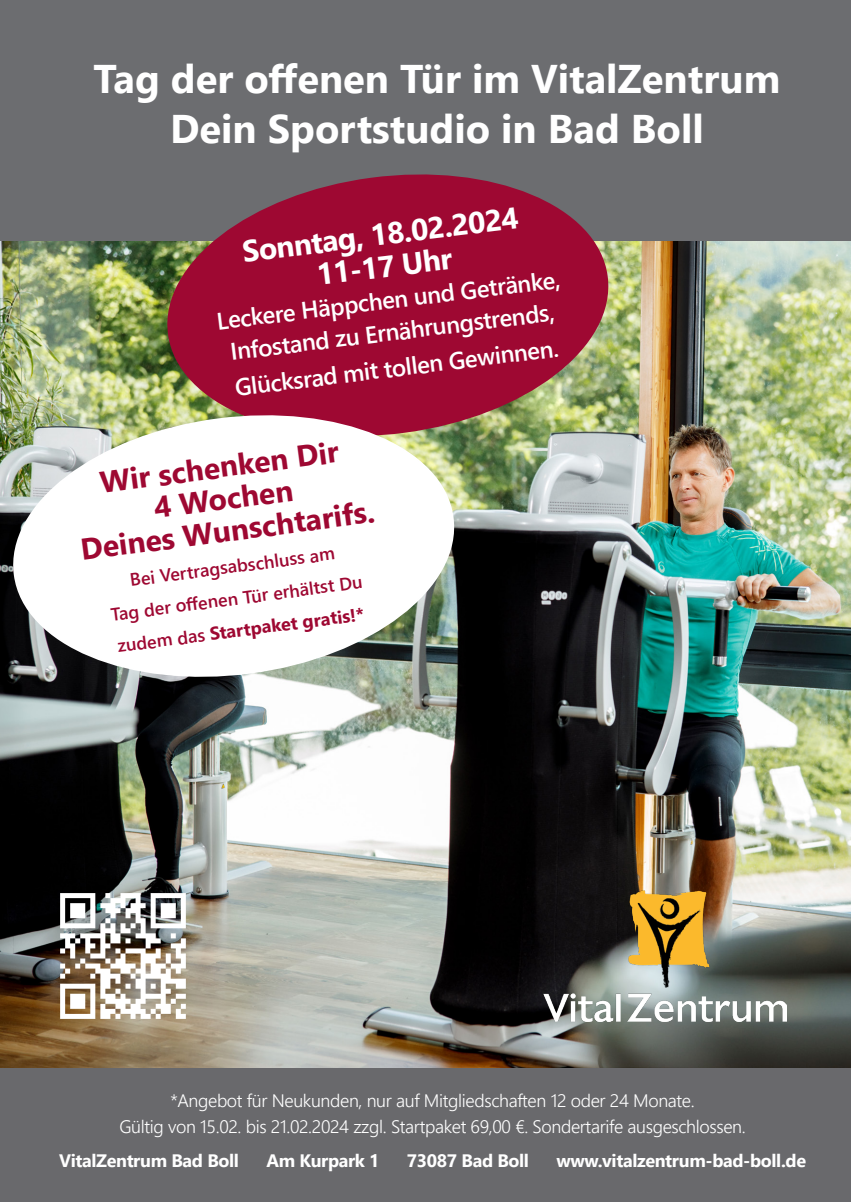
<style>
.page{position:relative;width:851px;height:1202px;background:#fff}
.page>*{position:absolute;margin:0;border:0;box-sizing:border-box;transform-origin:0 0}
.t1{font:700 40px "Segoe UI";color:#fff}
.t2{font:700 30px "Segoe UI";color:#9e0832}
.t3{font:700 30px "Segoe UI";color:#fff}
.t4{font:600 24px "Segoe UI";color:#fff}
.t5{font:300 18px "Segoe UI";letter-spacing:-.02em;color:#fff}
.t6{font:700 18px "Segoe UI";letter-spacing:-.02em;color:#fff}
.t7{font:600 18px "Segoe UI";color:#9e0832}
.t8{font:700 18px "Segoe UI";color:#9e0832}
.s1{font-weight:600}
</style>
<div class="page">
<div style="left:0;top:0;width:850px;height:241px;background:#6c6d70"></div>
<div style="left:0;top:1062px;width:850px;height:140px;background:#69696c"></div>
<img style="left:0;top:241px;width:850px;height:826px">
<svg style="left:160px;top:174px;width:455px;height:274px;background:#972940"></svg>
<svg style="left:6px;top:404px;width:455px;height:284px"></svg>
<img style="left:44px;top:884px;width:161px;height:143px">
<img style="left:543px;top:890px;width:243px;height:131px">
<p class="t1" style="left:93px;top:41px;width:688px">Tag der offenen Tür im VitalZentrum</p>
<p class="t1" style="left:170px;top:91px;width:535px">Dein Sportstudio in Bad Boll</p>
<p class="t3" style="left:239px;top:223px;width:279px;rotate:-7deg">Sonntag, 18.02.2024</p>
<p class="t3" style="left:313px;top:246px;width:138px;rotate:-7deg">11-17 Uhr</p>
<p class="t4" style="left:214px;top:299px;width:347px;rotate:-7deg">Leckere Häppchen und Getränke,</p>
<p class="t4" style="left:228px;top:329px;width:328px;rotate:-7deg">Infostand zu Ernährungstrends,</p>
<p class="t4" style="left:232px;top:365px;width:327px;rotate:-7deg">Glücksrad mit tollen Gewinnen.</p>
<p class="t2" style="left:96px;top:456px;width:242px;rotate:-8deg">Wir schenken Dir</p>
<p class="t2" style="left:150px;top:480px;width:142px;rotate:-8deg">4 Wochen</p>
<p class="t2" style="left:77px;top:523px;width:298px;rotate:-8deg">Deines Wunschtarifs.</p>
<p class="t7" style="left:128px;top:562px;width:208px;rotate:-7deg">Bei Vertragsabschluss am</p>
<p class="t7" style="left:109px;top:597px;width:255px;rotate:-7deg">Tag der off enen Tür erhältst Du</p>
<p class="t8" style="left:115px;top:628px;width:250px;rotate:-7deg"><span class="s1">zudem das</span> Startpaket gratis!*</p>
<p class="t5" style="left:170px;top:1083px;width:525px">*Angebot für Neukunden, nur auf Mitgliedschaften 12 oder 24 Monate.</p>
<p class="t5" style="left:119px;top:1109px;width:627px">Gültig von 15.02. bis 21.02.2024 zzgl. Startpaket 69,00 €. Sondertarife ausgeschlossen.</p>
<p class="t6" style="left:59px;top:1143px;width:181px">VitalZentrum Bad Boll</p>
<p class="t6" style="left:266px;top:1143px;width:115px">Am Kurpark 1</p>
<p class="t6" style="left:407px;top:1143px;width:124px">73087 Bad Boll</p>
<p class="t6" style="left:556px;top:1143px;width:251px">www.vitalzentrum-bad-boll.de</p>
</div>
